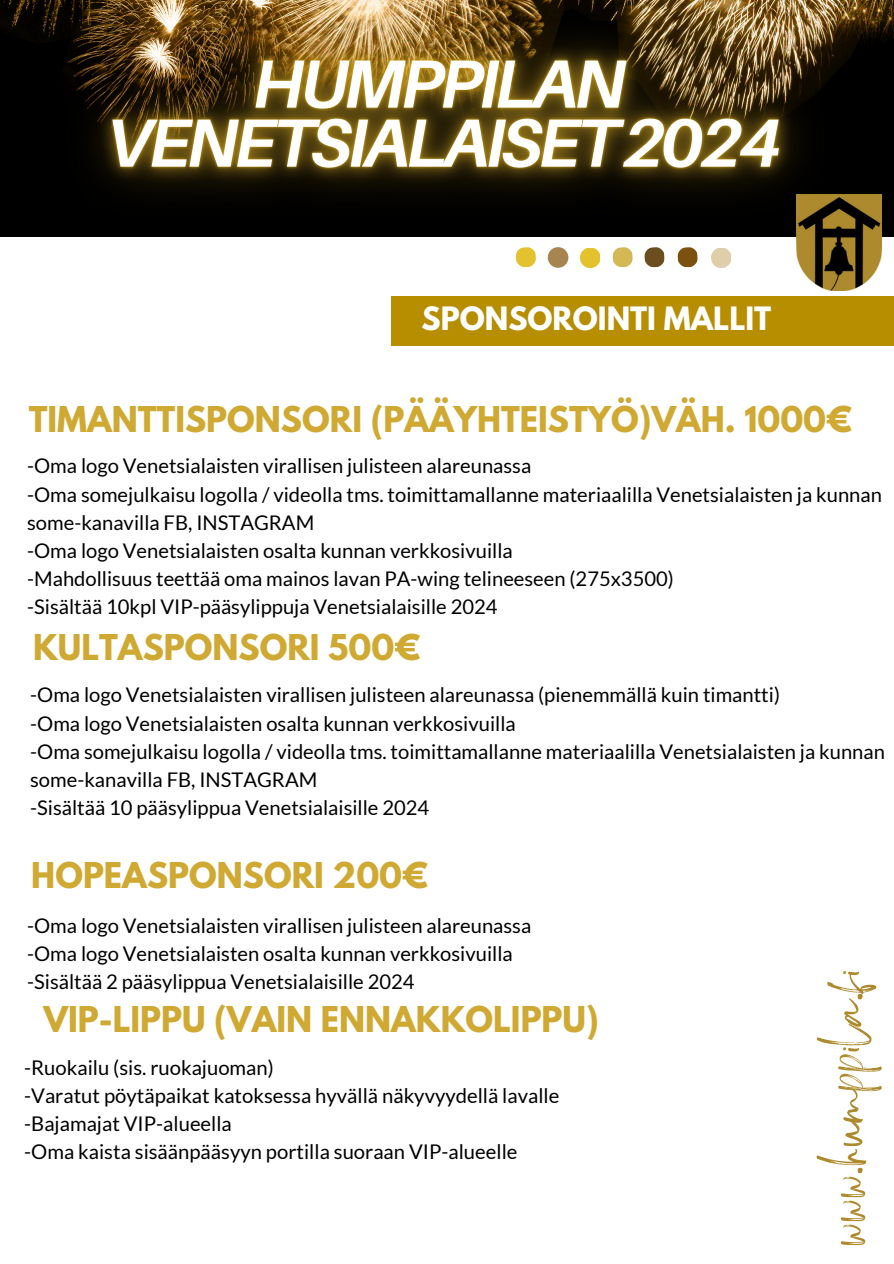
<style>
.page{position:relative;width:894px;height:1264px;background:#fff}
.page>*{position:absolute;margin:0;border:0;box-sizing:border-box;transform-origin:0 0}
.t1{font:52.5px "Sisterhood";letter-spacing:.02em;color:#ae8a2e}
.t2{font:700 31.5px "League Spartan";color:#d0a933}
.t3{font:700 28.5px "League Spartan";color:#fff}
.t4{font:20.25px/28.2px "Lato";color:#000}
</style>
<div class="page">
<img style="left:0;top:0;width:893px;height:237px">
<div style="left:392px;top:296px;width:501px;height:50px;background:#b68e00"></div>
<img style="left:14px;top:0;width:855px;height:268px">
<img style="left:796px;top:195px;width:84px;height:95px">
<h3 class="t3" style="left:421px;top:305px;width:351px">SPONSOROINTI MALLIT</h3>
<p class="t2" style="left:29px;top:404px;width:825px">TIMANTTISPONSORI (PÄÄYHTEISTYÖ)VÄH. 1000€</p>
<p class="t4" style="left:27px;top:451px;width:505px">-Oma logo Venetsialaisten virallisen julisteen alareunassa</p>
<p class="t4" style="left:27px;top:479px;width:856px">-Oma somejulkaisu logolla / videolla tms. toimittamallanne materiaalilla Venetsialaisten ja kunnan some-kanavilla FB, INSTAGRAM</p>
<p class="t4" style="left:27px;top:536px;width:487px">-Oma logo Venetsialaisten osalta kunnan verkkosivuilla</p>
<p class="t4" style="left:27px;top:564px;width:648px">-Mahdollisuus teettää oma mainos lavan PA-wing telineeseen (275x3500)</p>
<p class="t4" style="left:27px;top:592px;width:471px">-Sisältää 10kpl VIP-pääsylippuja Venetsialaisille 2024</p>
<p class="t2" style="left:33px;top:632px;width:389px">KULTASPONSORI 500€</p>
<h3 class="t4" style="left:30px;top:680px;width:751px">-Oma logo Venetsialaisten virallisen julisteen alareunassa (pienemmällä kuin timantti)</h3>
<h3 class="t4" style="left:30px;top:708px;width:487px">-Oma logo Venetsialaisten osalta kunnan verkkosivuilla</h3>
<p class="t4" style="left:30px;top:736px;width:856px">-Oma somejulkaisu logolla / videolla tms. toimittamallanne materiaalilla Venetsialaisten ja kunnan some-kanavilla FB, INSTAGRAM</p>
<p class="t4" style="left:30px;top:793px;width:400px">-Sisältää 10 pääsylippua Venetsialaisille 2024</p>
<p class="t2" style="left:31px;top:860px;width:398px">HOPEASPONSORI 200€</p>
<p class="t4" style="left:27px;top:910px;width:505px">-Oma logo Venetsialaisten virallisen julisteen alareunassa</p>
<p class="t4" style="left:27px;top:938px;width:487px">-Oma logo Venetsialaisten osalta kunnan verkkosivuilla</p>
<h2 class="t4" style="left:27px;top:966px;width:389px">-Sisältää 2 pääsylippua Venetsialaisille 2024</h2>
<p class="t2" style="left:43px;top:1004px;width:557px">VIP-LIPPU (VAIN ENNAKKOLIPPU)</p>
<p class="t4" style="left:24px;top:1052px;width:251px">-Ruokailu (sis. ruokajuoman)</p>
<p class="t4" style="left:24px;top:1080px;width:536px">-Varatut pöytäpaikat katoksessa hyvällä näkyvyydellä lavalle</p>
<h3 class="t4" style="left:24px;top:1108px;width:209px">-Bajamajat VIP-alueella</h3>
<p class="t4" style="left:24px;top:1136px;width:494px">-Oma kaista sisäänpääsyyn portilla suoraan VIP-alueelle</p>
<p class="t1" style="left:833px;top:1244px;width:277px;rotate:-90deg">www.humppila.fi</p>
</div>
